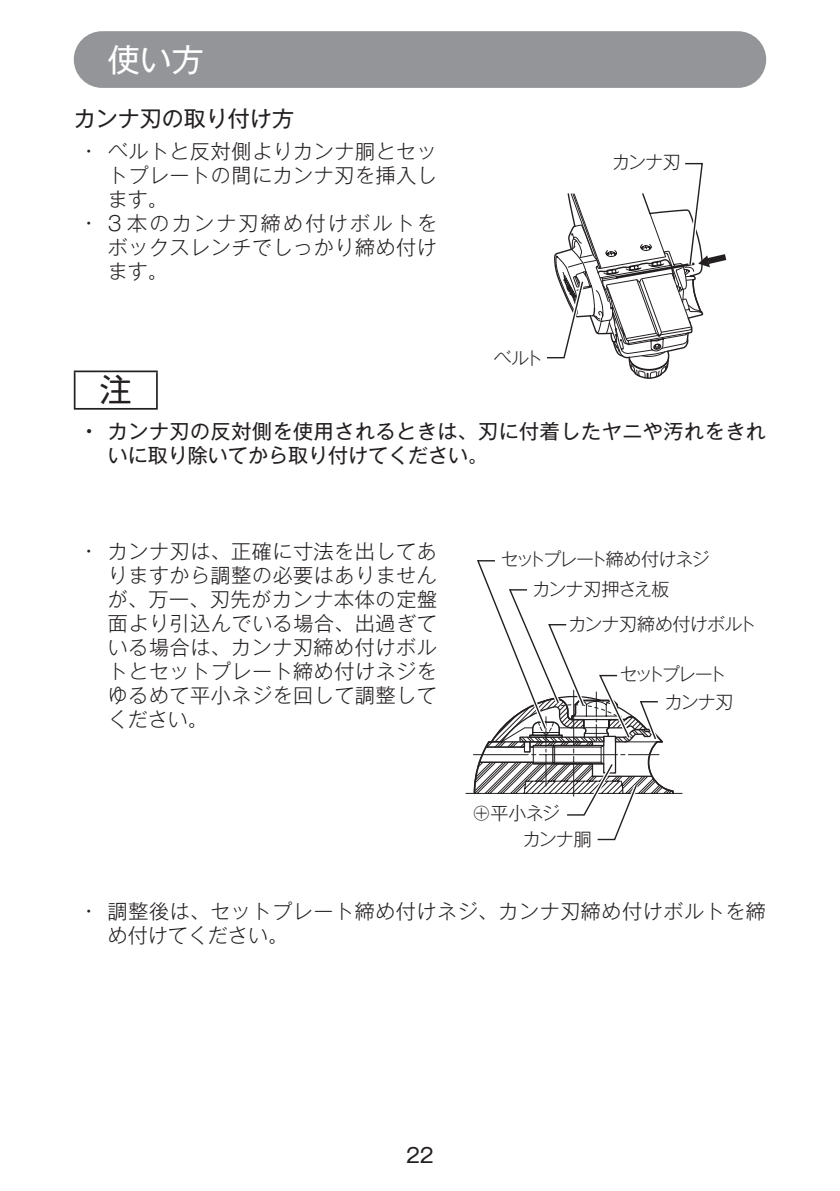
<style>
.page{position:relative;width:840px;height:1191px;background:#fff}
.page>*{position:absolute;margin:0;border:0;box-sizing:border-box;transform-origin:0 0}
.t1{font:32px "Gothic MB101 Pro";color:#fff}
.t2{font:32px "Gothic MB101 Pro";color:#231f20}
.t3{font:22px "Gothic MB101 Pro";color:#231f20}
.t4{font:300 20px/24px "Gothic MB101 Pro";letter-spacing:.03em;color:#231f20;text-align:justify}
.t5{font:20px/24px "Gothic MB101 Pro";letter-spacing:.03em;color:#231f20}
.t6{font:18px/29.2px "Gothic MB101 Pro Light 90 msp RKSJ H";letter-spacing:-.055em;color:#231f20;text-align:center}
.t7{font:18px/27.8px "Gothic MB101 Pro Light 90 msp RKSJ H";letter-spacing:-.115em;color:#231f20}
.s1{font-weight:500}
</style>
<div class="page">
<div style="left:74px;top:31px;width:691px;height:57px;background:#939598;border-radius:28px"></div>
<hr style="left:74px;top:370px;width:84px;height:2px;background:#231f20">
<hr style="left:74px;top:372px;width:1px;height:36px;background:#231f20">
<hr style="left:156px;top:372px;width:2px;height:36px;background:#231f20">
<hr style="left:74px;top:408px;width:84px;height:2px;background:#231f20">
<svg style="left:547px;top:162px;width:178px;height:217px"></svg>
<svg style="left:465px;top:560px;width:217px;height:281px"></svg>
<h1 class="t1" style="left:108px;top:33px;width:97px">使い方</h1>
<p class="t3" style="left:74px;top:100px;width:221px">カンナ刃の取り付け方</p>
<p class="t4" style="left:108px;top:137px;width:330px;text-indent:-23px">• ベルトと反対側よりカンナ胴とセットプレートの間にカンナ刃を挿入します。</p>
<p class="t4" style="left:108px;top:209px;width:330px;text-indent:-23px">• 3 本のカンナ刃締め付けボルトをボックスレンチでしっかり締め付けます。</p>
<p class="t6" style="left:493px;top:341px;width:51px">ベルト</p>
<p class="t6" style="left:611px;top:145px;width:70px">カンナ刃</p>
<h1 class="t2" style="left:100px;top:363px;width:33px">注</h1>
<p class="t5" style="left:108px;top:416px;width:659px;text-indent:-23px"><span class="s1">•</span> カンナ刃の反対側を使用されるときは、刃に付着したヤニや汚れをきれいに取り除いてから取り付けてください。</p>
<p class="t4" style="left:108px;top:536px;width:330px;text-indent:-23px">• カンナ刃は、正確に寸法を出してありますから調整の必要はありませんが、万一、刃先がカンナ本体の定盤面より引込んでいる場合、出過ぎている場合は、カンナ刃締め付けボルトとセットプレート締め付けネジをゆるめて平小ネジを回して調整してください。</p>
<p class="t6" style="left:500px;top:542px;width:210px">セットプレート締め付けネジカンナ刃押さえ板</p>
<p class="t6" style="left:568px;top:606px;width:189px">カンナ刃締め付けボルト</p>
<p class="t7" style="left:664px;top:658px;width:70px;text-indent:-45px">セットプレートカンナ刃</p>
<p class="t6" style="left:522px;top:797px;width:70px;line-height:26.2px;text-align:left;text-indent:-50px">⊕平小ネジ<br>カンナ胴</p>
<p class="t4" style="left:108px;top:896px;width:659px;text-indent:-23px">• 調整後は、セットプレート締め付けネジ、カンナ刃締め付けボルトを締め付けてください。</p>
<p class="t5" style="left:406px;top:1140px;width:29px">22</p>
</div>
